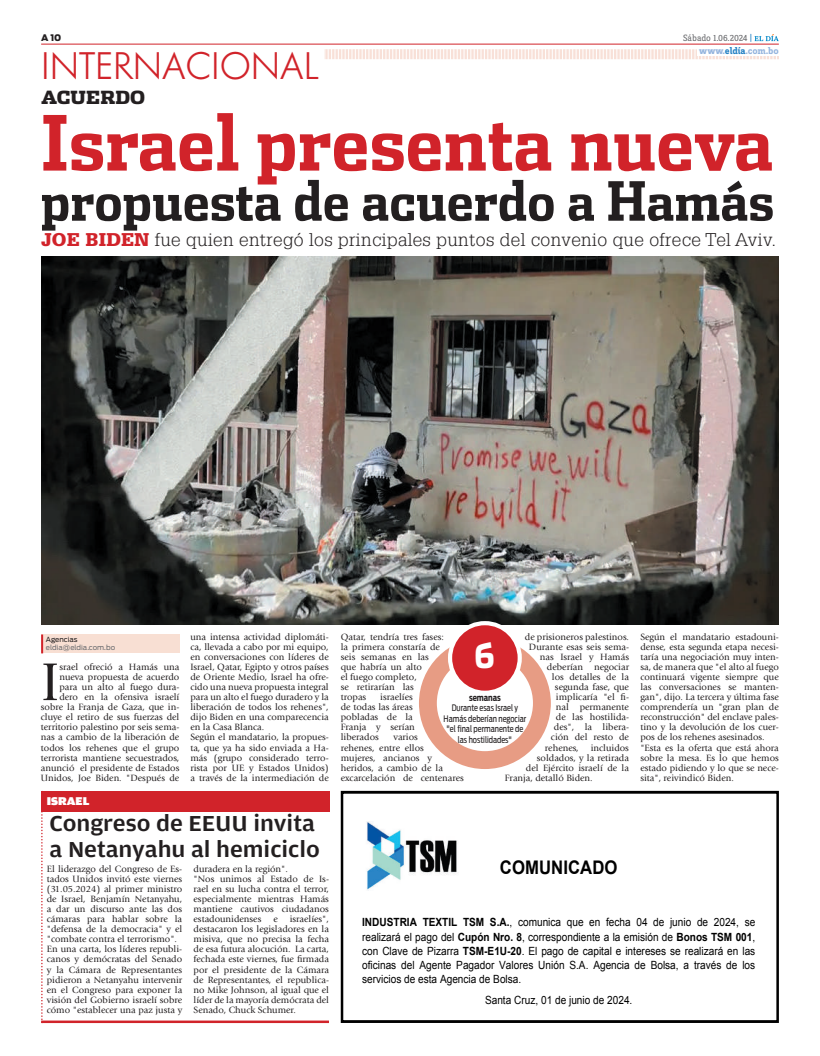
<style>
.page{position:relative;width:820px;height:1056px;background:#fff}
.page>*{position:absolute;margin:0;border:0;box-sizing:border-box;transform-origin:0 0}
.t1{font:700 76px "Dispatch Cond";color:#d1232a}
.t2{font:55.4px "Giovanni";color:#231f20}
.t3{font:700 54px "Dispatch Cond";color:#231f20}
.t4{font:35px "Cg Futura Maxi Lt";color:#d1232a}
.t5{font:900 34px "Dispatch";color:#fff;scale:.8 1}
.t6{font:500 23px/25.2px "Amplitude Wide";color:#231f20}
.t7{font:700 18.8px "Arial";letter-spacing:.005em;color:#000;scale:.89 1}
.t8{font:300 18px "Glypha";letter-spacing:.02em;color:#231f20;scale:1.05 1}
.t9{font:900 18px "Dispatch";color:#231f20}
.t10{font:900 12px "Amplitude Wide";color:#fff}
.t11{font:11.3px/14.1px "Arial";color:#000;text-align:justify;scale:.89 1}
.t12{font:700 10px "Zine Slab Dis";color:#95b5de}
.t13{font:9.5px/10.1px "Giovanni";color:#231f20}
.t14{font:9.5px "Zine Slab Dis";color:#6c6d70}
.t15{font:9px/10.5px "Antenna Cond";color:#231f20;text-align:center;scale:.9 1}
.t16{font:700 9px "Antenna Cond";color:#231f20;scale:.9 1}
.t17{font:900 9px "Antenna";color:#231f20}
.t18{font:7px "Antenna";color:#6c6d70}
.t19{font:7px "Antenna";color:#231f20}
.s1{color:#2783c5}
.s2{font-weight:900;color:#d1232a}
.s3{font-weight:700}
</style>
<div class="page">
<img style="left:41px;top:256px;width:737px;height:368px">
<div style="left:419px;top:637px;width:131px;height:132px;background:#e79c84;border-radius:50%"></div>
<div style="left:436px;top:655px;width:96px;height:96px;background:#fff;border-radius:50%"></div>
<div style="left:450px;top:623px;width:69px;height:70px;background:#d1232a;border-radius:50%"></div>
<div style="left:448px;top:621px;width:73px;height:74px;border:4px solid #fff;border-radius:50%"></div>
<svg style="left:324px;top:49px;width:454px;height:10px"></svg>
<hr style="left:41px;top:44px;width:737px;height:1px;background:#d1232a">
<div style="left:696px;top:46px;width:82px;height:9px;background:#fff"></div>
<svg style="left:754px;top:34px;width:24px;height:7px"></svg>
<div style="left:41px;top:791px;width:289px;height:20px;background:#d1232a"></div>
<hr style="left:41px;top:1020px;width:288px;height:3px;background:#d1232a">
<svg style="left:41px;top:811px;width:2px;height:211px"></svg>
<div style="left:340px;top:791px;width:438px;height:232px;border:3px solid #000"></div>
<img style="left:366px;top:821px;width:91px;height:70px">
<div style="left:41px;top:634px;width:138px;height:19px;background:#f8dfd3"></div>
<svg style="left:41px;top:634px;width:2px;height:19px"></svg>
<p class="t17" style="left:41px;top:32px;width:22px">A 10</p>
<h3 class="t4" style="left:41px;top:45px;width:279px">INTERNACI ONAL</h3>
<h3 class="t9" style="left:41px;top:85px;width:106px">ACUERDO</h3>
<p class="t14" style="left:682px;top:34px;width:71px">Sábado 1.06.2024 <span class="s1">|</span></p>
<p class="t12" style="left:699px;top:45px;width:81px">www.<span class="s1">eldía</span>.com.bo</p>
<h1 class="t1" style="left:41px;top:95px;width:733px">Israel presenta nueva</h1>
<h3 class="t3" style="left:41px;top:167px;width:734px">propuesta de acuerdo a Hamás</h3>
<h3 class="t8" style="left:41px;top:229px;width:701px"><span class="s2">JOE BIDEN</span> fue quien entregó los principales puntos del convenio que ofrece Tel Aviv.</h3>
<p class="t19" style="left:46px;top:636px;width:33px">Agencias</p>
<p class="t18" style="left:46px;top:644px;width:71px">eldia@eldia.com.bo</p>
<p class="t13" style="left:41px;top:662px;width:140px;text-align:right">srael ofreció a Hamás una nueva propuesta de acuerdo para un alto al fuego dura&shy;dero en la ofensiva israelí sobre la Franja de Gaza, que in&shy;cluye el retiro de sus fuerzas del territorio palestino por seis sema&shy;nas a cambio de la liberación de todos los rehenes que el grupo terrorista mantiene secuestrados, anunció el presidente de Estados<br>Unidos, Joe Biden. "Después de</p>
<h2 class="t2" style="left:41px;top:651px;width:20px">I</h2>
<p class="t10" style="left:47px;top:794px;width:44px">ISRAEL</p>
<p class="t13" style="left:340px;top:631px;width:104px">Qatar, tendría tres fases: la primera constaría de seis semanas en las que habría un alto<br>el fuego completo,<br>se retirarían las<br>tropas</p>
<p class="t13" style="left:190px;top:631px;width:140px">una intensa actividad diplomáti&shy;ca, llevada a cabo por mi equipo, en conversaciones con líderes de<br>Israel, Qatar, Egipto y otros países de Oriente Medio, Israel ha ofre&shy;cido una nueva propuesta integral para un alto el fuego duradero y la liberación de todos los rehenes", dijo Biden en una comparecencia en la Casa Blanca.<br>Según el mandatario, la propues&shy;ta, que ya ha sido enviada a Ha&shy;más (grupo considerado terro&shy;rista por UE y Estados Unidos) a través de la intermediación de</p>
<p class="t13" style="left:524px;top:631px;width:106px">de prisioneros palestinos.</p>
<h3 class="t5" style="left:474px;top:631px;width:26px">6</h3>
<p class="t16" style="left:469px;top:692px;width:37px">semanas</p>
<p class="t15" style="left:443px;top:703px;width:93px">Durante esas Israel y<br>Hamás deberían negociar "el final permanente de las hostilidades"</p>
<p class="t13" style="left:528px;top:642px;width:102px">Durante esas seis sema-</p>
<p class="t13" style="left:539px;top:652px;width:91px">nas Israel y Hamás</p>
<p class="t13" style="left:546px;top:662px;width:84px">deberían negociar</p>
<p class="t13" style="left:551px;top:672px;width:78px">los detalles de la</p>
<p class="t13" style="left:554px;top:682px;width:75px">segunda fase, que</p>
<p class="t13" style="left:555px;top:692px;width:75px">implicaría "el fi-</p>
<p class="t13" style="left:555px;top:702px;width:74px">nal permanente</p>
<p class="t13" style="left:555px;top:712px;width:74px">de las hostilida-</p>
<p class="t13" style="left:553px;top:722px;width:77px">des", la libera-</p>
<p class="t13" style="left:550px;top:732px;width:80px">ción del resto de</p>
<p class="t13" style="left:544px;top:742px;width:35px">rehenes,</p>
<p class="t13" style="left:590px;top:742px;width:40px">incluidos</p>
<p class="t13" style="left:536px;top:753px;width:93px">soldados, y la retirada</p>
<p class="t13" style="left:525px;top:763px;width:105px">del Ejército israelí de la</p>
<p class="t13" style="left:504px;top:773px;width:89px">Franja, detalló Biden.</p>
<p class="t13" style="left:340px;top:692px;width:76px;text-indent:39px">israelíes de todas las áreas pobladas de la<br>Franja y serían liberados</p>
<p class="t13" style="left:340px;top:732px;width:124px;text-indent:53px">varios<br>rehenes, entre ellos<br>mujeres, ancianos y heridos, a cambio de la excarcelación de centenares</p>
<p class="t13" style="left:640px;top:631px;width:140px">Según el mandatario estadouni&shy;dense, esta segunda etapa necesi&shy;taría una negociación muy inten&shy;sa, de manera que "el alto al fuego continuará vigente siempre que las conversaciones se manten&shy;gan", dijo. La tercera y última fase comprendería un "gran plan de reconstrucción" del enclave pales&shy;tino y la devolución de los cuer&shy;pos de los rehenes asesinados. "Esta es la oferta que está ahora sobre la mesa. Es lo que hemos estado pidiendo y lo que se nece&shy;sita", reivindicó Biden.</p>
<h3 class="t6" style="left:50px;top:811px;width:272px">Congreso de EEUU invita a Netanyahu al hemiciclo</h3>
<p class="t13" style="left:47px;top:864px;width:137px">El liderazgo del Congreso de Es&shy;tados Unidos invitó este viernes (31.05.2024) al primer ministro de Israel, Benjamín Netanyahu, a dar un discurso ante las dos cámaras para hablar sobre la "defensa de la democracia" y el "combate contra el terrorismo".<br>En una carta, los líderes republi&shy;canos y demócratas del Senado y la Cámara de Representantes pidieron a Netanyahu intervenir en el Congreso para exponer la visión del Gobierno israelí sobre cómo "establecer una paz justa y</p>
<p class="t13" style="left:193px;top:864px;width:137px">duradera en la región".<br>"Nos unimos al Estado de Is&shy;rael en su lucha contra el terror, especialmente mientras Hamás mantiene cautivos ciudadanos estadounidenses</p>
<p class="t13" style="left:193px;top:914px;width:137px;text-align:justify;text-indent:96px">israelíes", destacaron los legisladores en la misiva, que no precisa la fecha de esa futura alocución. La carta, fechada este viernes, fue firmada por el presidente de la Cámara de Representantes, el republica&shy;no Mike Johnson, al igual que el líder de la mayoría demócrata del Senado, Chuck Schumer.</p>
<p class="t13" style="left:273px;top:914px;width:6px">e</p>
<h3 class="t7" style="left:499px;top:855px;width:133px">COMUNICADO</h3>
<p class="t11" style="left:362px;top:915px;width:443px"><span class="s3">INDUSTRIA TEXTIL TSM S.A.</span>, comunica que en fecha 04 de junio de 2024, se realizará el pago del <span class="s3">Cupón Nro. 8</span>, correspondiente a la emisión de <span class="s3">Bonos TSM 001</span>, con Clave de Pizarra <span class="s3">TSM-E1U-20</span>. El pago de capital e intereses se realizará en las oficinas del Agente Pagador Valores Unión S.A. Agencia de Bolsa, a través de los servicios de esta Agencia de Bolsa.</p>
<p class="t11" style="left:485px;top:993px;width:167px">Santa Cruz, 01 de junio de 2024.</p>
</div>
